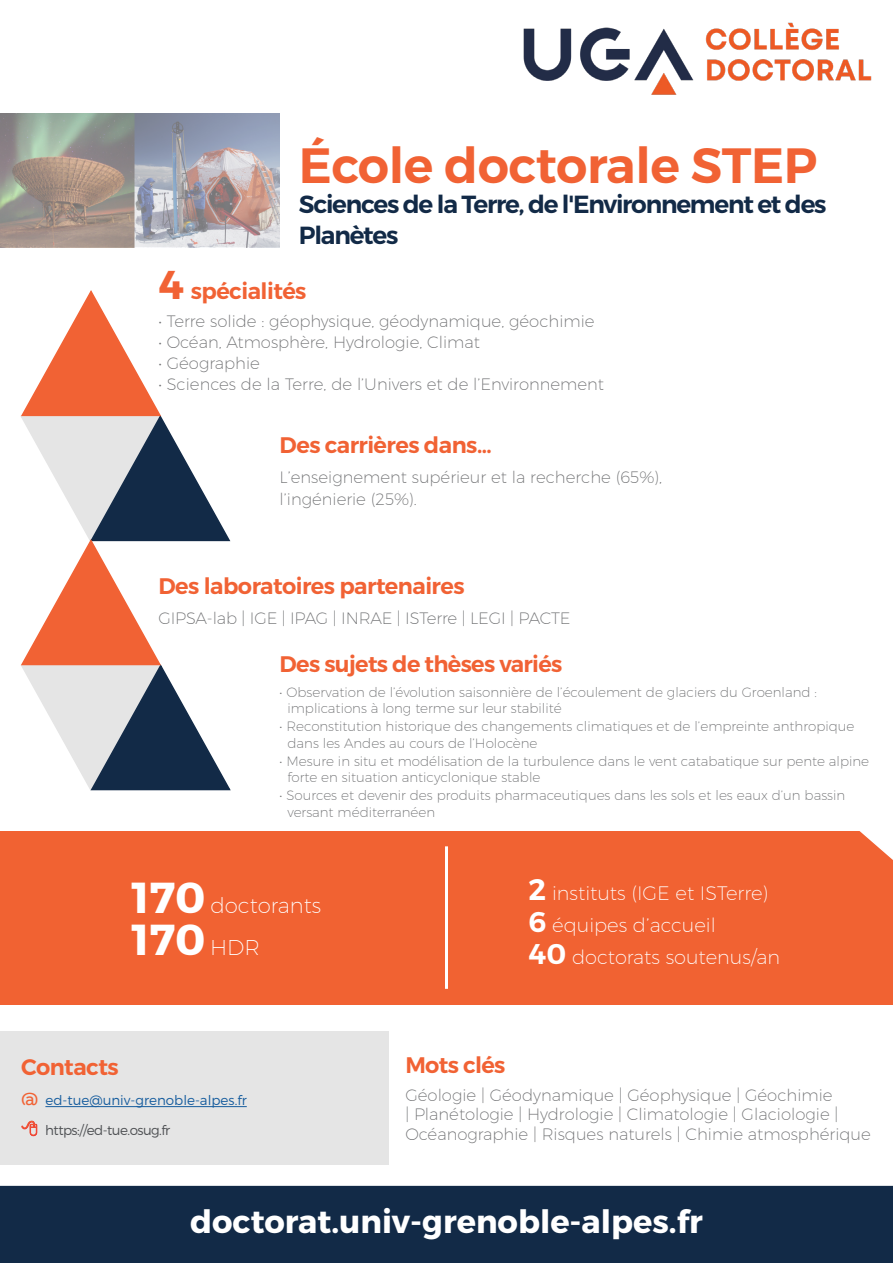
<style>
.page{position:relative;width:893px;height:1263px;background:#fff}
.page>*{position:absolute;margin:0;border:0;box-sizing:border-box;transform-origin:0 0}
.Titre{font:600 49.5px "Montserrat";letter-spacing:-.01em;color:#f16234}
.rien{font:700 43.35px "Montserrat";color:#fff}
.t1{font:700 32.1px "Montserrat";color:#fff}
.sous_titre{font:600 24.75px/30.8px "Montserrat";letter-spacing:-.05em;color:#122a47}
.rien-2{font:600 22.5px "Montserrat";letter-spacing:-.025em;color:#f16234}
.rien-3{font:200 21.45px "Montserrat";color:#fff}
.rien-4{font:200 19.5px "Montserrat";color:#fff}
.rien-5{font:200 16.5px/19.5px "Montserrat";color:#6e6f71}
.rien-6{font:200 13.5px/16.5px "Montserrat";color:#6e6f71}
.rien-7{font:300 13.5px "Montserrat";color:#175d9e}
.rien-8{font:300 13.5px "Montserrat";letter-spacing:-.04em;color:#4e5053}
.s1{font-weight:700;font-size:40.2px}
.s2{font-weight:700;font-size:43.35px}
.s3{font-weight:200;font-size:21.45px}
.s4{font-family:"Effra";font-weight:400;font-size:18px;color:#f16234}
.s5{font-weight:600;font-size:29.7px}
.s6{font-weight:600;font-size:28.5px}
</style>
<div class="page">
<div style="left:0;top:1031px;width:388px;height:134px;background:#e5e5e5"></div>
<div style="left:0;top:831px;width:893px;height:174px;background:#f16232"></div>
<div style="left:0;top:1186px;width:893px;height:77px;background:#122a47"></div>
<hr style="left:445px;top:846px;width:3px;height:143px;background:#fff">
<img style="left:523px;top:22px;width:349px;height:73px">
<svg style="left:21px;top:290px;width:210px;height:501px"></svg>
<svg style="left:859px;top:831px;width:34px;height:29px"></svg>
<hr style="left:45px;top:1106px;width:202px;height:1px;background:#175d9e">
<img style="left:0;top:113px;width:280px;height:134px">
<svg style="left:21px;top:1120px;width:17px;height:16px"></svg>
<p class="Titre" style="left:299px;top:134px;width:520px">École doctorale STEP</p>
<p class="sous_titre" style="left:299px;top:189px;width:529px">Sciences de la Terre, de l'Environnement et des<br>Planètes</p>
<p class="rien-2" style="left:158px;top:278px;width:150px"><span class="s1">4</span> spécialités</p>
<p class="rien-5" style="left:158px;top:311px;width:438px">• Terre solide : géophysique, géodynamique, géochimie</p>
<p class="rien-5" style="left:158px;top:332px;width:323px">• Océan, Atmosphère, Hydrologie, Climat</p>
<p class="rien-5" style="left:158px;top:353px;width:103px">• Géographie</p>
<p class="rien-5" style="left:158px;top:374px;width:447px">• Sciences de la Terre, de l’Univers et de l’Environnement</p>
<p class="rien-2" style="left:280px;top:431px;width:214px">Des carrières dans...</p>
<p class="rien-5" style="left:280px;top:467px;width:384px">L’enseignement supérieur et la recherche (65%),</p>
<p class="rien-5" style="left:280px;top:489px;width:139px">l’ingénierie (25%).</p>
<p class="rien-2" style="left:158px;top:572px;width:308px">Des laboratoires partenaires</p>
<p class="rien-5" style="left:158px;top:608px;width:414px">GIPSA-lab | IGE | IPAG | INRAE | ISTerre | LEGI | PACTE</p>
<p class="rien-2" style="left:280px;top:650px;width:284px">Des sujets de thèses variés</p>
<p class="rien-6" style="left:287px;top:683px;width:531px;text-indent:-8px">• Observation de l’évolution saisonnière de l’écoulement de glaciers du Groenland : implications à long terme sur leur stabilité</p>
<p class="rien-6" style="left:287px;top:718px;width:568px;text-indent:-8px">• Reconstitution historique des changements climatiques et de l’empreinte anthropique dans les Andes au cours de l’Holocène</p>
<p class="rien-6" style="left:287px;top:752px;width:583px;text-indent:-8px">• Mesure in situ et modélisation de la turbulence dans le vent catabatique sur pente alpine forte en situation anticyclonique stable</p>
<p class="rien-6" style="left:287px;top:787px;width:559px;text-indent:-8px">• Sources et devenir des produits pharmaceutiques dans les sols et les eaux d’un bassin versant méditerranéen</p>
<p class="rien-3" style="left:132px;top:892px;width:191px"><span class="s2">170</span> doctorants</p>
<p class="rien" style="left:132px;top:913px;width:130px">170 <span class="s3">HDR</span></p>
<p class="rien-2" style="left:21px;top:1053px;width:99px">Contacts</p>
<p class="rien-7" style="left:21px;top:1092px;width:227px"><span class="s4">@</span> ed-tue@univ-grenoble-alpes.fr</p>
<p class="rien-8" style="left:45px;top:1122px;width:127px">https://ed-tue.osug.fr</p>
<p class="rien-4" style="left:529px;top:881px;width:241px"><span class="s5">2</span> instituts (IGE et ISTerre)</p>
<p class="rien-4" style="left:529px;top:913px;width:189px"><span class="s6">6</span> équipes d’accueil</p>
<p class="rien-4" style="left:529px;top:945px;width:253px"><span class="s6">40</span> doctorats soutenus/an</p>
<p class="rien-2" style="left:405px;top:1051px;width:102px">Mots clés</p>
<p class="rien-5" style="left:405px;top:1084px;width:467px">Géologie | Géodynamique | Géophysique | Géochimie<br>| Planétologie | Hydrologie | Climatologie | Glaciologie |<br>Océanographie | Risques naturels | Chimie atmosphérique</p>
<h3 class="t1" style="left:190px;top:1202px;width:514px">doctorat.univ-grenoble-alpes.fr</h3>
</div>
